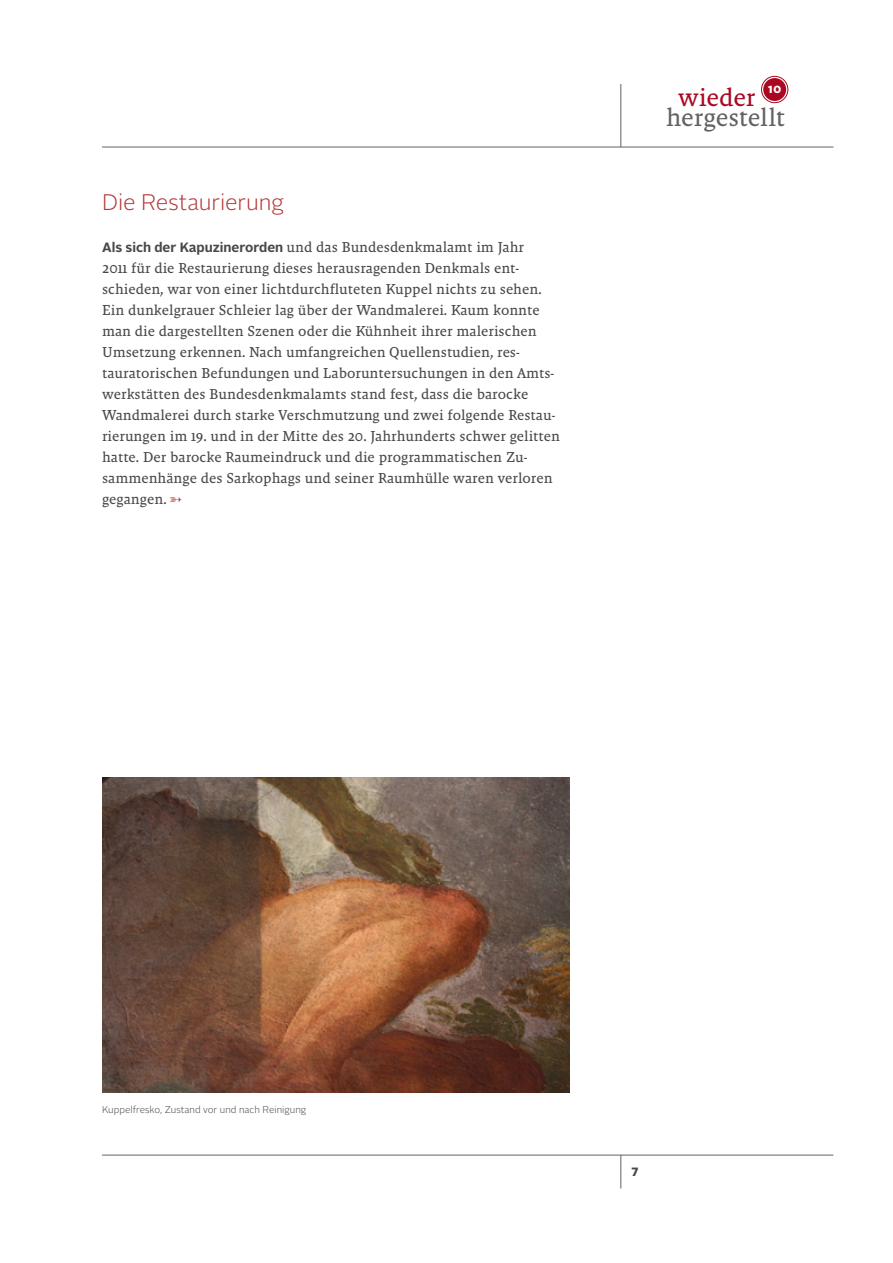
<style>
.page{position:relative;width:893px;height:1263px;background:#fff}
.page>*{position:absolute;margin:0;border:0;box-sizing:border-box;transform-origin:0 0}
.t1{font:25.65px "Malaga OT";letter-spacing:-.01em;color:#626261}
.t2{font:25.65px "Malaga OT";letter-spacing:-.015em;color:#aa0821}
.t3{font:300 22.5px "Alright Sans";letter-spacing:-.005em;color:#b63738}
.t4{font:14.7px/21px "Malaga OT";color:#484847}
.t5{font:900 12px "Alright Sans";color:#484847}
.t6{font:900 10.35px "Alright Sans";color:#fff}
.t7{font:300 9.75px "Alright Sans";color:#484847}
.s1{font-family:"Alright Sans";font-weight:700;font-size:13.5px}
.s2{color:#b63738}
</style>
<div class="page">
<hr style="left:102px;top:147px;width:731px;height:1px;background:#626261">
<hr style="left:102px;top:1155px;width:731px;height:1px;background:#626261">
<div style="left:763px;top:78px;width:23px;height:23px;background:#aa0821;border-radius:50%"></div>
<div style="left:761px;top:76px;width:27px;height:27px;border:1px solid #aa0821;border-radius:50%"></div>
<hr style="left:621px;top:84px;width:1px;height:63px;background:#626261">
<hr style="left:621px;top:1155px;width:1px;height:33px;background:#626261">
<img style="left:102px;top:777px;width:468px;height:315px">
<h2 class="t3" style="left:102px;top:187px;width:184px">Die Restaurierung</h2>
<p class="t4" style="left:102px;top:236px;width:460px"><span class="s1">Als sich der Kapuzinerorden</span> und das Bundesdenkmalamt im Jahr<br>2011 für die Restaurierung dieses herausragenden Denkmals ent&shy;schieden, war von einer lichtdurchfluteten Kuppel nichts zu sehen.<br>Ein dunkelgrauer Schleier lag über der Wandmalerei. Kaum konnte man die dargestellten Szenen oder die Kühnheit ihrer malerischen Umsetzung erkennen. Nach umfangreichen Quellenstudien, res&shy;tauratorischen Befundungen und Laboruntersuchungen in den Amts&shy;werkstätten des Bundesdenkmalamts stand fest, dass die barocke Wandmalerei durch starke Verschmutzung und zwei folgende Restau&shy;rierungen im 19. und in der Mitte des 20. Jahrhunderts schwer gelitten hatte. Der barocke Raumeindruck und die programmatischen Zu-- sammenhänge des Sarkophags und seiner Raumhülle waren verloren gegangen. <span class="s2">➳</span></p>
<h1 class="t2" style="left:678px;top:83px;width:79px">wieder</h1>
<p class="t6" style="left:768px;top:82px;width:15px">10</p>
<h1 class="t1" style="left:666px;top:103px;width:120px">hergestellt</h1>
<p class="t7" style="left:102px;top:1103px;width:206px">Kuppelfresko, Zustand vor und nach Reinigung</p>
<p class="t5" style="left:631px;top:1163px;width:8px">7</p>
</div>
